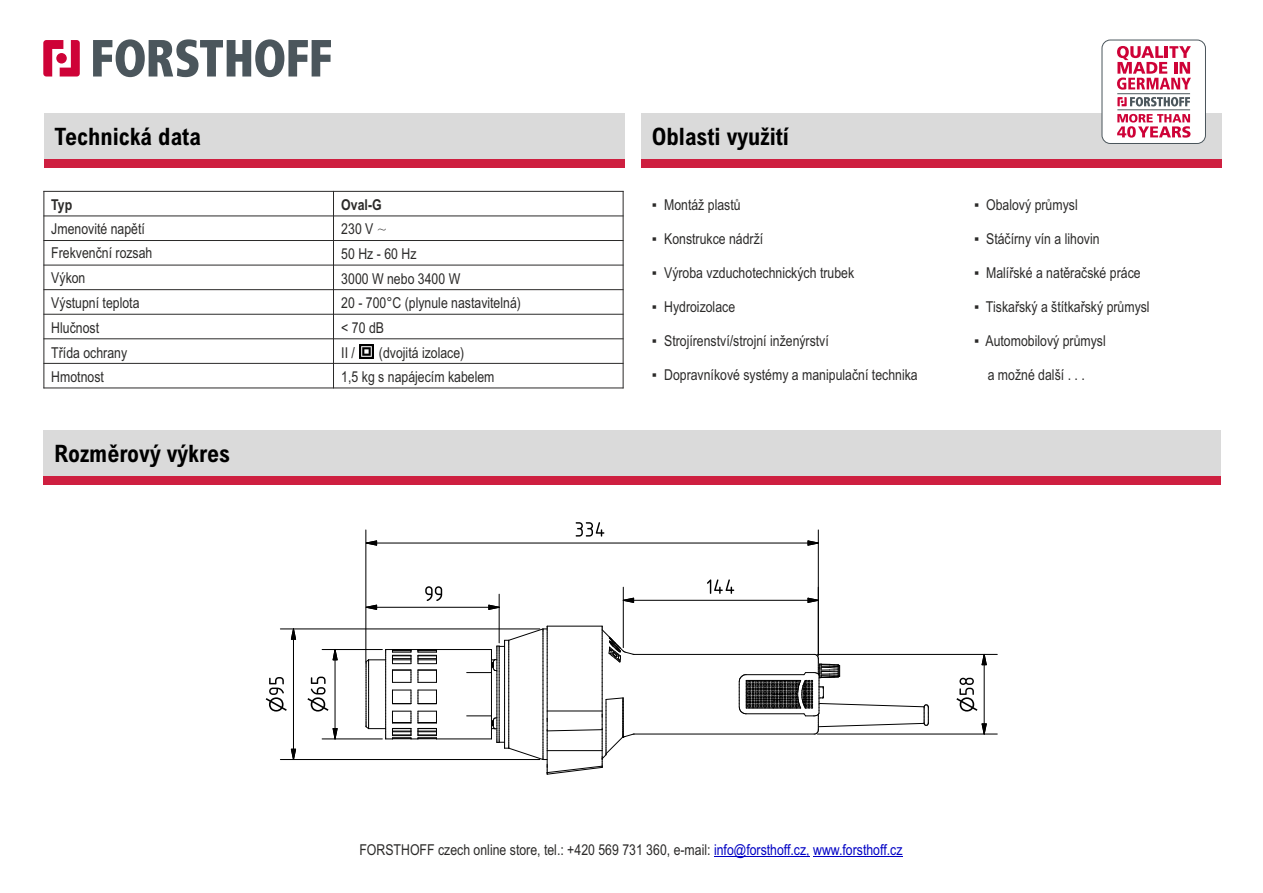
<style>
.page{position:relative;width:1263px;height:893px;background:#fff}
.page>*{position:absolute;margin:0;border:0;box-sizing:border-box;transform-origin:0 0}
.t1{font:700 24px "Arial Nova Cond";color:#000}
.t2{font:15px/24.6px "Arial Narrow";color:#2b2a29}
.t3{font:700 15px "Arial Narrow";color:#2b2a29}
.s1{font-family:"Yu Gothic";font-weight:300}
.s2{font-family:"Arial"}
.s3{color:#0000c4}
</style>
<div class="page">
<svg style="left:93px;top:39px;width:238px;height:38px"></svg>
<svg style="left:43px;top:40px;width:37px;height:37px"></svg>
<hr style="left:43px;top:191px;width:1px;height:197px;background:#2b2a29">
<hr style="left:333px;top:191px;width:1px;height:197px;background:#2b2a29">
<hr style="left:623px;top:191px;width:1px;height:197px;background:#2b2a29">
<hr style="left:43px;top:388px;width:580px;height:1px;background:#2b2a29">
<hr style="left:43px;top:363px;width:580px;height:1px;background:#2b2a29">
<hr style="left:43px;top:338px;width:580px;height:1px;background:#2b2a29">
<hr style="left:43px;top:314px;width:580px;height:1px;background:#2b2a29">
<hr style="left:43px;top:289px;width:580px;height:1px;background:#2b2a29">
<hr style="left:43px;top:265px;width:580px;height:1px;background:#2b2a29">
<hr style="left:43px;top:240px;width:580px;height:1px;background:#2b2a29">
<hr style="left:43px;top:215px;width:580px;height:1px;background:#2b2a29">
<hr style="left:43px;top:191px;width:580px;height:1px;background:#2b2a29">
<div style="left:43px;top:430px;width:1178px;height:46px;background:#dadada"></div>
<div style="left:44px;top:113px;width:580px;height:46px;background:#dadada"></div>
<div style="left:641px;top:113px;width:581px;height:46px;background:#dadada"></div>
<div style="left:1102px;top:40px;width:103px;height:103px;background:#fff;border-radius:8px"></div>
<div style="left:1102px;top:40px;width:104px;height:104px;border:1px solid #4b565c;border-radius:8px"></div>
<svg style="left:1117px;top:97px;width:73px;height:9px"></svg>
<svg style="left:1117px;top:46px;width:74px;height:44px"></svg>
<hr style="left:1117px;top:93px;width:73px;height:1px;background:#4b565c">
<hr style="left:1117px;top:110px;width:73px;height:1px;background:#4b565c">
<svg style="left:1117px;top:114px;width:73px;height:24px"></svg>
<div style="left:641px;top:159px;width:581px;height:9px;background:#ce1f40"></div>
<div style="left:44px;top:159px;width:580px;height:9px;background:#ce1f40"></div>
<div style="left:43px;top:476px;width:1178px;height:9px;background:#ce1f40"></div>
<img style="left:359px;top:344px;width:14px;height:14px">
<hr style="left:714px;top:856px;width:96px;height:1px;background:#0000c4">
<hr style="left:813px;top:856px;width:89px;height:1px;background:#0000c4">
<svg style="left:739px;top:654px;width:190px;height:81px"></svg>
<hr style="left:634px;top:654px;width:180px;height:1px;background:#000">
<hr style="left:634px;top:734px;width:180px;height:1px;background:#000">
<hr style="left:436px;top:739px;width:55px;height:1px;background:#000">
<hr style="left:386px;top:649px;width:105px;height:1px;background:#000">
<svg style="left:467px;top:626px;width:168px;height:149px"></svg>
<svg style="left:576px;top:522px;width:28px;height:15px"></svg>
<svg style="left:366px;top:540px;width:12px;height:6px"></svg>
<svg style="left:807px;top:540px;width:11px;height:6px"></svg>
<hr style="left:372px;top:542px;width:436px;height:1px;background:#000">
<hr style="left:818px;top:530px;width:1px;height:125px;background:#000">
<hr style="left:365px;top:530px;width:1px;height:132px;background:#000">
<svg style="left:707px;top:579px;width:27px;height:15px"></svg>
<svg style="left:807px;top:597px;width:11px;height:7px"></svg>
<svg style="left:622px;top:597px;width:13px;height:7px"></svg>
<hr style="left:634px;top:600px;width:174px;height:1px;background:#000">
<hr style="left:623px;top:587px;width:1px;height:61px;background:#000">
<svg style="left:956px;top:678px;width:21px;height:33px"></svg>
<svg style="left:981px;top:723px;width:6px;height:12px"></svg>
<svg style="left:981px;top:653px;width:6px;height:13px"></svg>
<hr style="left:984px;top:665px;width:1px;height:59px;background:#000">
<hr style="left:817px;top:733px;width:180px;height:1px;background:#000">
<hr style="left:817px;top:654px;width:180px;height:1px;background:#000">
<svg style="left:365px;top:604px;width:13px;height:7px"></svg>
<svg style="left:488px;top:604px;width:11px;height:7px"></svg>
<hr style="left:372px;top:607px;width:117px;height:1px;background:#000">
<hr style="left:499px;top:594px;width:1px;height:49px;background:#000">
<svg style="left:290px;top:629px;width:7px;height:11px"></svg>
<svg style="left:290px;top:748px;width:7px;height:11px"></svg>
<hr style="left:293px;top:639px;width:1px;height:110px;background:#000">
<hr style="left:280px;top:628px;width:260px;height:1px;background:#000">
<hr style="left:280px;top:759px;width:260px;height:1px;background:#000">
<svg style="left:332px;top:650px;width:6px;height:11px"></svg>
<svg style="left:332px;top:728px;width:6px;height:12px"></svg>
<hr style="left:334px;top:660px;width:2px;height:69px;background:#000">
<hr style="left:322px;top:649px;width:60px;height:1px;background:#000">
<hr style="left:322px;top:738px;width:60px;height:1px;background:#000">
<svg style="left:266px;top:677px;width:21px;height:34px"></svg>
<svg style="left:307px;top:677px;width:21px;height:34px"></svg>
<svg style="left:425px;top:586px;width:17px;height:15px"></svg>
<svg style="left:365px;top:649px;width:72px;height:91px"></svg>
<h1 class="t1" style="left:55px;top:127px;width:148px">Technická data</h1>
<h1 class="t1" style="left:652px;top:127px;width:139px">Oblasti využití</h1>
<p class="t3" style="left:51px;top:199px;width:22px">Typ</p>
<p class="t2" style="left:51px;top:218px;width:103px">Jmenovité napětí<br>Frekvenční rozsah<br>Výkon<br>Výstupní teplota<br>Hlučnost<br>Třída ochrany<br>Hmotnost</p>
<h1 class="t1" style="left:54px;top:444px;width:177px">Rozměrový výkres</h1>
<p class="t3" style="left:341px;top:199px;width:42px">Oval-G</p>
<p class="t2" style="left:341px;top:218px;width:181px">230 V <span class="s1">~<br></span>50 Hz - 60 Hz<br>3000 W nebo 3400 W<br>20 - 700°C (plynule nastavitelná) &lt; 70 dB<br>II /</p>
<p class="t2" style="left:341px;top:342px;width:155px;text-align:center">(dvojitá izolace)<br>1,5 kg s napájecím kabelem</p>
<p class="t2" style="left:652px;top:194px;width:90px"><span class="s2">▪</span> Montáž plastů</p>
<p class="t2" style="left:652px;top:228px;width:113px">▪ Konstrukce nádrží</p>
<p class="t2" style="left:652px;top:262px;width:204px">▪ Výroba vzduchotechnických trubek</p>
<p class="t2" style="left:652px;top:296px;width:85px">▪ Hydroizolace</p>
<p class="t2" style="left:652px;top:330px;width:178px">▪ Strojírenství/strojní inženýrství</p>
<p class="t2" style="left:652px;top:364px;width:267px">▪ Dopravníkové systémy a manipulační technika</p>
<p class="t2" style="left:974px;top:194px;width:105px"><span class="s2">▪</span> Obalový průmysl</p>
<p class="t2" style="left:974px;top:228px;width:127px">▪ Stáčírny vín a lihovin</p>
<p class="t2" style="left:974px;top:262px;width:168px">▪ Malířské a natěračské práce</p>
<p class="t2" style="left:974px;top:296px;width:177px">▪ Tiskařský a štítkařský průmysl</p>
<p class="t2" style="left:974px;top:330px;width:133px">▪ Automobilový průmysl</p>
<p class="t2" style="left:988px;top:364px;width:99px">a možné další . . .</p>
<p class="t2" style="left:359px;top:839px;width:544px">FORSTHOFF czech online store, tel.: +420 569 731 360, e-mail: <span class="s3">info@forsthoff.cz, www.forsthoff.cz</span></p>
</div>
